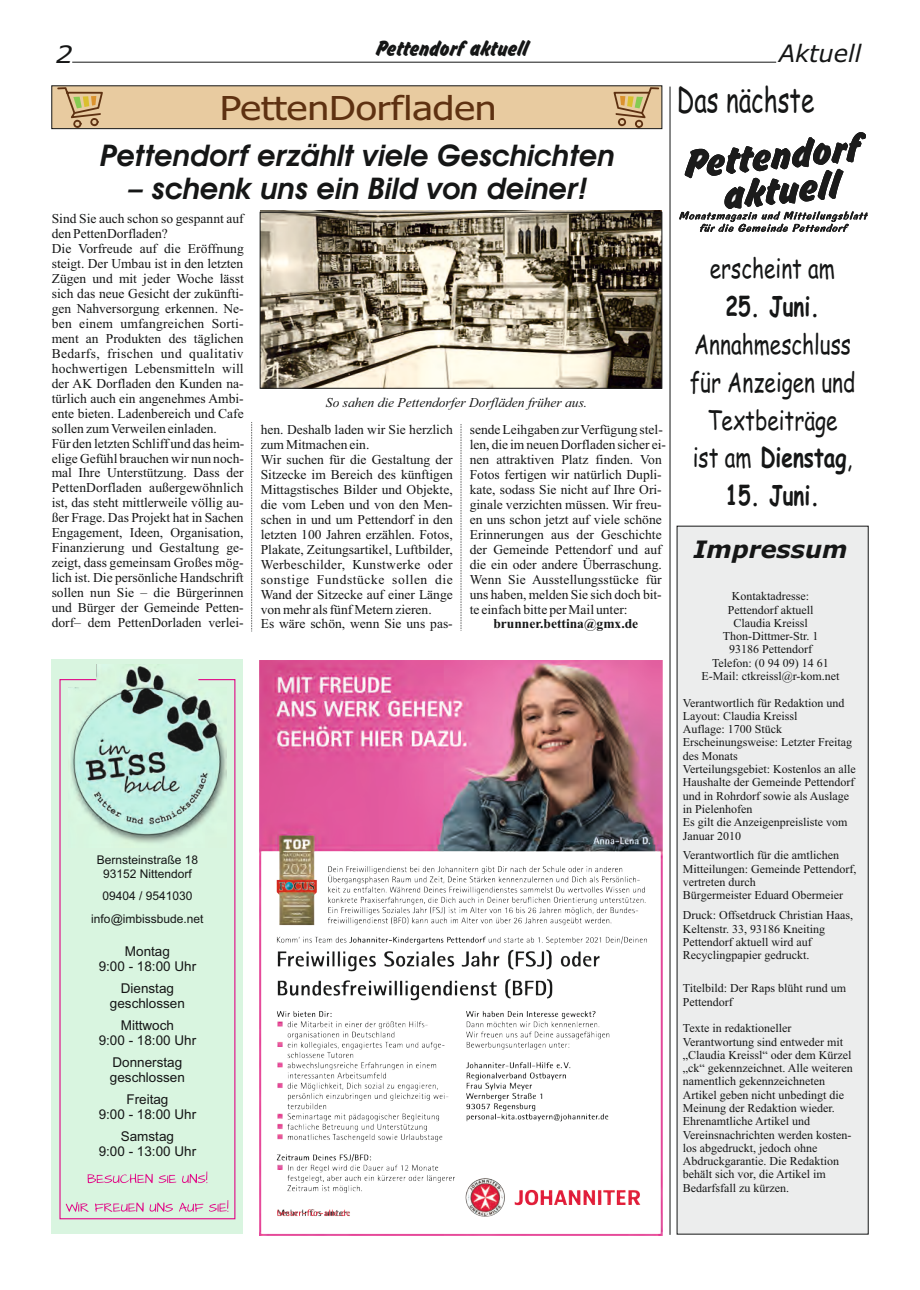
<style>
.page{position:relative;width:920px;height:1290px;background:#fff}
.page>*{position:absolute;margin:0;border:0;box-sizing:border-box;transform-origin:0 0}
.t1{font:33.9px "Comic Sans MS";color:#151616;scale:.72 1}
.t2{font:33px "Tahoma";color:#5e3111;scale:1.18 1}
.t3{font:italic 600 30px "Avant Garde IT Cby BT";color:#151616}
.t4{font:27.15px/38px "Comic Sans MS";color:#151616;text-align:center;scale:.76 1}
.t5{font:700 27.15px "Comic Sans MS";color:#151616;scale:.76 1}
.t6{font:24px "Okay D";color:#151616}
.t7{font:italic 700 24px "Verdana";color:#151616}
.t8{font:italic 24px "Verdana";color:#151616}
.t9{font:italic 24px "Verdana";color:#151616;scale:1.13 1}
.t10{font:13.5px/15px "Times New Roman";color:#151616}
.t11{font:13.5px/15.1px "Arial";color:#151616;text-align:center}
.t12{font:italic 13.5px "Times New Roman";color:#151616}
.t13{font:700 13.5px "Times New Roman";color:#151616}
.t14{font:12px/13.4px "Times New Roman";color:#151616}
.t15{font:12px/13.4px "Arial";color:#151616;text-align:center}
.s1{font-weight:700}
</style>
<div class="page">
<svg style="left:72px;top:61px;width:705px;height:2px"></svg>
<div style="left:677px;top:526px;width:191px;height:708px;background:#eceded"></div>
<img style="left:679px;top:133px;width:188px;height:98px">
<hr style="left:670px;top:87px;width:1px;height:1148px;background:#151616">
<svg style="left:251px;top:422px;width:1px;height:210px"></svg>
<svg style="left:461px;top:424px;width:1px;height:205px"></svg>
<div style="left:52px;top:660px;width:191px;height:574px;background:#d9f5e0"></div>
<svg style="left:87px;top:1171px;width:120px;height:12px"></svg>
<svg style="left:66px;top:1200px;width:163px;height:12px"></svg>
<img style="left:68px;top:665px;width:159px;height:178px">
<img style="left:260px;top:211px;width:402px;height:176px">
<div style="left:52px;top:86px;width:610px;height:43px;background:#e8cba0;border:1px solid #151616"></div>
<svg style="left:57px;top:87px;width:46px;height:41px"></svg>
<svg style="left:613px;top:87px;width:46px;height:41px"></svg>
<img style="left:259px;top:660px;width:404px;height:575px">
<div style="left:260px;top:212px;width:402px;height:177px;border:1px solid #151616"></div>
<h3 class="t6" style="left:376px;top:37px;width:154px">Pettendorf aktuell</h3>
<h3 class="t9" style="left:56px;top:44px;width:17px">2</h3>
<h3 class="t8" style="left:779px;top:44px;width:84px">Aktuell</h3>
<h2 class="t2" style="left:220px;top:94px;width:236px">PettenDorfladen</h2>
<h3 class="t3" style="left:101px;top:143px;width:515px">Pettendorf erzählt viele Geschichten</h3>
<h3 class="t3" style="left:128px;top:176px;width:461px">– schenk uns ein Bild von deiner!</h3>
<p class="t10" style="left:52px;top:213px;width:194px">Sind Sie auch schon so gespannt auf den PettenDorfladen?<br>Die Vorfreude auf die Eröffnung steigt. Der Umbau ist in den letzten Zügen und mit jeder Woche lässt sich das neue Gesicht der zukünfti&shy;gen Nahversorgung erkennen. Ne&shy;ben einem umfangreichen Sorti&shy;ment an Produkten des täglichen Bedarfs, frischen und qualitativ hochwertigen Lebensmitteln will der AK Dorfladen den Kunden na&shy;türlich auch ein angenehmes Ambi&shy;ente bieten. Ladenbereich und Cafe sollen zum Verweilen einladen.<br>Für den letzten Schliff und das heim&shy;elige Gefühl brauchen wir nun noch&shy;mal Ihre Unterstützung. Dass der PettenDorfladen außergewöhnlich ist, das steht mittlerweile völlig au&shy;ßer Frage. Das Projekt hat in Sachen Engagement, Ideen, Organisation, Finanzierung und Gestaltung ge&shy;zeigt, dass gemeinsam Großes mög&shy;lich ist. Die persönliche Handschrift sollen nun Sie – die Bürgerinnen und Bürger der Gemeinde Petten&shy;dorf– dem PettenDorladen verlei-</p>
<p class="t12" style="left:326px;top:398px;width:263px">So sahen die Pettendorfer Dorfläden früher aus.</p>
<p class="t10" style="left:261px;top:423px;width:194px">hen. Deshalb laden wir Sie herzlich zum Mitmachen ein.<br>Wir suchen für die Gestaltung der<br>Sitzecke im Bereich des künftigen<br>Mittagstisches Bilder und Objekte, die vom Leben und von den Men&shy;schen in und um Pettendorf in den letzten 100 Jahren erzählen. Fotos,<br>Plakate, Zeitungsartikel, Luftbilder,<br>Werbeschilder, Kunstwerke oder sonstige Fundstücke sollen die<br>Wand der Sitzecke auf einer Länge von mehr als fünf Metern zieren.<br>Es wäre schön, wenn Sie uns pas-</p>
<p class="t10" style="left:470px;top:423px;width:198px">sende Leihgaben zur Verfügung stel&shy;len, die im neuen Dorfladen sicher ei&shy;nen attraktiven Platz finden. Von Fotos fertigen wir natürlich Dupli&shy;kate, sodass Sie nicht auf Ihre Ori&shy;ginale verzichten müssen. Wir freu&shy;en uns schon jetzt auf viele schöne Erinnerungen aus der Geschichte der Gemeinde Pettendorf und auf die ein oder andere Überraschung.<br>Wenn Sie Ausstellungsstücke für uns haben, melden Sie sich doch bit&shy;te einfach bitte per Mail unter:</p>
<p class="t13" style="left:493px;top:619px;width:146px">brunner.bettina@gmx.de</p>
<p class="t15" style="left:97px;top:854px;width:103px">Bernsteinstraße 18<br>93152 Nittendorf</p>
<p class="t15" style="left:91px;top:886px;width:114px;line-height:22.8px">09404 / 9541030 info@imbissbude.net</p>
<p class="t11" style="left:99px;top:944px;width:99px">Montag<br>9:00 - 18:00 Uhr</p>
<p class="t11" style="left:110px;top:981px;width:77px">Dienstag geschlossen</p>
<p class="t11" style="left:99px;top:1019px;width:99px">Mittwoch<br>9:00 - 18:00 Uhr</p>
<p class="t11" style="left:110px;top:1056px;width:77px;text-align:left">Donnerstag geschlossen</p>
<p class="t11" style="left:99px;top:1093px;width:99px">Freitag<br>9:00 - 18:00 Uhr</p>
<p class="t11" style="left:99px;top:1130px;width:99px">Samstag<br>9:00 - 13:00 Uhr</p>
<h1 class="t1" style="left:677px;top:85px;width:193px">Das nächste</h1>
<h3 class="t4" style="left:710px;top:252px;width:166px">erscheint am</h3>
<h3 class="t5" style="left:726px;top:294px;width:125px">25. Juni.</h3>
<h3 class="t4" style="left:690px;top:328px;width:219px">Annahmeschluss für Anzeigen und<br>Textbeiträge<br>ist am <span class="s1">Dienstag</span>,</h3>
<h3 class="t5" style="left:726px;top:484px;width:125px">15. Juni.</h3>
<h3 class="t7" style="left:693px;top:540px;width:156px">Impressum</h3>
<p class="t14" style="left:701px;top:591px;width:140px;text-align:center">Kontaktadresse:<br>Pettendorf aktuell<br>Claudia Kreissl<br>Thon-Dittmer-Str. 1<br>93186 Pettendorf<br>Telefon: (0 94 09) 14 61<br>E-Mail: ctkreissl@r-kom.net</p>
<p class="t14" style="left:683px;top:697px;width:174px">Verantwortlich für Redaktion und<br>Layout: Claudia Kreissl<br>Auflage: 1700 Stück<br>Erscheinungsweise: Letzter Freitag des Monats<br>Verteilungsgebiet: Kostenlos an alle<br>Haushalte der Gemeinde Pettendorf und in Rohrdorf sowie als Auslage in Pielenhofen<br>Es gilt die Anzeigenpreisliste vom<br>Januar 2010</p>
<p class="t14" style="left:683px;top:850px;width:175px">Verantwortlich für die amtlichen<br>Mitteilungen: Gemeinde Pettendorf, vertreten durch<br>Bürgermeister Eduard Obermeier</p>
<p class="t14" style="left:683px;top:910px;width:172px">Druck: Offsetdruck Christian Haas,<br>Keltenstr. 33, 93186 Kneiting<br>Pettendorf aktuell wird auf<br>Recyclingpapier gedruckt.</p>
<p class="t14" style="left:683px;top:983px;width:165px">Titelbild: Der Raps blüht rund um<br>Pettendorf</p>
<p class="t14" style="left:683px;top:1023px;width:171px">Texte in redaktioneller<br>Verantwortung sind entweder mit „Claudia Kreissl“ oder dem Kürzel „ck“ gekennzeichnet. Alle weiteren namentlich gekennzeichneten<br>Artikel geben nicht unbedingt die<br>Meinung der Redaktion wieder.<br>Ehrenamtliche Artikel und<br>Vereinsnachrichten werden kosten&shy;los abgedruckt, jedoch ohne<br>Abdruckgarantie. Die Redaktion behält sich vor, die Artikel im<br>Bedarfsfall zu kürzen.</p>
</div>
